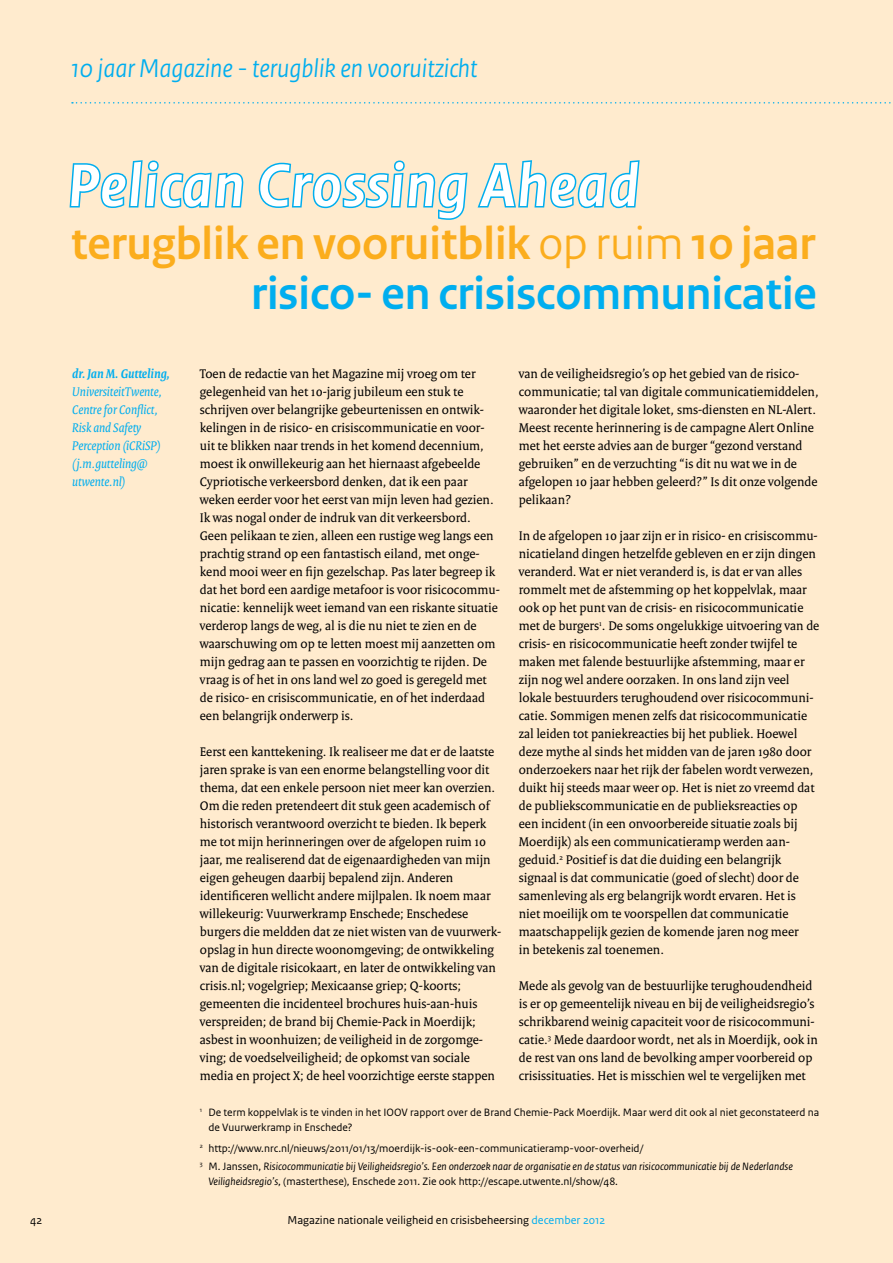
<style>
.page{position:relative;width:893px;height:1263px;background:#ffebce}
.page>*{position:absolute;margin:0;border:0;box-sizing:border-box;transform-origin:0 0}
.t1{font:italic 700 63px "Rijksoverheid Sans Heading";letter-spacing:.03em;color:#fff}
.t2{font:700 48px/49.5px "Rijksoverheid Sans Heading";color:#fbad1d;text-align:right}
.t3{font:italic 27px "Rijksoverheid Sans Heading";color:#00aeef}
.t4{font:13.5px/18px "Rijksoverheid Serif";color:#000}
.t5{font:italic 13.5px/18px "Rijksoverheid Serif";color:#00aeef}
.t6{font:italic 700 13.5px "Rijksoverheid Serif";color:#00aeef}
.t7{font:12px "Rijksoverheid Sans Text";color:#000}
.t8{font:11.25px/15px "Rijksoverheid Sans Text";color:#000}
.t9{font:italic 11.25px/18px "Rijksoverheid Sans Text";color:#000}
.s1{font-weight:400}
.s2{color:#00aeef}
.s3{font-style:normal}
.s4{font-style:italic}
</style>
<div class="page">
<svg style="left:72px;top:102px;width:819px;height:2px"></svg>
<svg style="left:69px;top:160px;width:173px;height:49px"></svg>
<svg style="left:258px;top:160px;width:210px;height:60px"></svg>
<svg style="left:477px;top:160px;width:163px;height:49px"></svg>
<h3 class="t3" style="left:71px;top:53px;width:408px">10 jaar Magazine - terugblik en vooruitzicht</h3>
<h1 class="t1" style="left:68px;top:150px;width:573px">Pelican Crossing Ahead</h1>
<h2 class="t2" style="left:71px;top:220px;width:747px">terugblik en vooruitblik <span class="s1">op ruim</span> 10 jaar <span class="s2">risico- en crisiscommunicatie</span></h2>
<p class="t6" style="left:72px;top:365px;width:99px">dr. Jan M. Gutteling,</p>
<p class="t5" style="left:72px;top:383px;width:91px">UniversiteitTwente,<br>Centre for Conflict,<br>Risk and Safety<br>Perception (iCRiSP) (j.m.gutteling@ utwente.nl)</p>
<p class="t4" style="left:200px;top:365px;width:301px">Toen de redactie van het Magazine mij vroeg om ter gelegenheid van het 10-jarig jubileum een stuk te schrijven over belangrijke gebeurtenissen en ontwik&shy;kelingen in de risico- en crisiscommunicatie en voor&shy;uit te blikken naar trends in het komend decennium, moest ik onwillekeurig aan het hiernaast afgebeelde Cypriotische verkeersbord denken, dat ik een paar weken eerder voor het eerst van mijn leven had gezien.<br>Ik was nogal onder de indruk van dit verkeersbord.<br>Geen pelikaan te zien, alleen een rustige weg langs een prachtig strand op een fantastisch eiland, met onge&shy;kend mooi weer en fijn gezelschap. Pas later begreep ik dat het bord een aardige metafoor is voor risicocommu&shy;nicatie: kennelijk weet iemand van een riskante situatie verderop langs de weg, al is die nu niet te zien en de waarschuwing om op te letten moest mij aanzetten om mijn gedrag aan te passen en voorzichtig te rijden. De vraag is of het in ons land wel zo goed is geregeld met de risico- en crisiscommunicatie, en of het inderdaad een belangrijk onderwerp is.</p>
<p class="t4" style="left:200px;top:742px;width:303px">Eerst een kanttekening. Ik realiseer me dat er de laatste jaren sprake is van een enorme belangstelling voor dit thema, dat een enkele persoon niet meer kan overzien.<br>Om die reden pretendeert dit stuk geen academisch of historisch verantwoord overzicht te bieden. Ik beperk me tot mijn herinneringen over de afgelopen ruim 10 jaar, me realiserend dat de eigenaardigheden van mijn eigen geheugen daarbij bepalend zijn. Anderen identificeren wellicht andere mijlpalen. Ik noem maar willekeurig: Vuurwerkramp Enschede; Enschedese burgers die meldden dat ze niet wisten van de vuurwerk&shy;opslag in hun directe woonomgeving; de ontwikkeling van de digitale risicokaart, en later de ontwikkeling van crisis.nl; vogelgriep; Mexicaanse griep; Q-koorts; gemeenten die incidenteel brochures huis-aan-huis verspreiden; de brand bij Chemie-Pack in Moerdijk; asbest in woonhuizen; de veiligheid in de zorgomge&shy;ving; de voedselveiligheid; de opkomst van sociale media en project X; de heel voorzichtige eerste stappen</p>
<p class="t8" style="left:208px;top:1105px;width:612px;text-indent:-9px"><sup>1</sup> De term koppelvlak is te vinden in het IOOV rapport over de Brand Chemie-Pack Moerdijk. Maar werd dit ook al niet geconstateerd na de Vuurwerkramp in Enschede?</p>
<p class="t9" style="left:200px;top:1140px;width:594px"><sup>2</sup> <span class="s3">http://www.nrc.nl/nieuws/2011/01/13/moerdijk-is-ook-een-communicatieramp-voor-overheid/<br></span><sup>3</sup> <span class="s3">M. Janssen,</span> Risicocommunicatie bij Veiligheidsregio’s. Een onderzoek naar de organisatie en de status van risicocommunicatie bij de Nederlandse</p>
<p class="t8" style="left:208px;top:1174px;width:411px"><span class="s4">Veiligheidsregio’s</span>, (masterthese), Enschede 2011. Zie ook http://escape.utwente.nl/show/48.</p>
<p class="t4" style="left:519px;top:365px;width:301px">van de veiligheidsregio’s op het gebied van de risico&shy;communicatie; tal van digitale communicatiemiddelen, waaronder het digitale loket, sms-diensten en NL-Alert.<br>Meest recente herinnering is de campagne Alert Online met het eerste advies aan de burger “gezond verstand gebruiken” en de verzuchting “is dit nu wat we in de afgelopen 10 jaar hebben geleerd?” Is dit onze volgende pelikaan?</p>
<p class="t4" style="left:519px;top:527px;width:302px">In de afgelopen 10 jaar zijn er in risico- en crisiscommu&shy;nicatieland dingen hetzelfde gebleven en er zijn dingen veranderd. Wat er niet veranderd is, is dat er van alles rommelt met de afstemming op het koppelvlak, maar ook op het punt van de crisis- en risicocommunicatie met de burgers<sup>1</sup>. De soms ongelukkige uitvoering van de crisis- en risicocommunicatie heeft zonder twijfel te maken met falende bestuurlijke afstemming, maar er zijn nog wel andere oorzaken. In ons land zijn veel lokale bestuurders terughoudend over risicocommuni&shy;catie. Sommigen menen zelfs dat risicocommunicatie zal leiden tot paniekreacties bij het publiek. Hoewel deze mythe al sinds het midden van de jaren 1980 door onderzoekers naar het rijk der fabelen wordt verwezen, duikt hij steeds maar weer op. Het is niet zo vreemd dat de publiekscommunicatie en de publieksreacties op een incident (in een onvoorbereide situatie zoals bij Moerdijk) als een communicatieramp werden aan&shy;geduid.<sup>2</sup> Positief is dat die duiding een belangrijk signaal is dat communicatie (goed of slecht) door de samenleving als erg belangrijk wordt ervaren. Het is niet moeilijk om te voorspellen dat communicatie maatschappelijk gezien de komende jaren nog meer<br>in betekenis zal toenemen.</p>
<p class="t4" style="left:519px;top:977px;width:301px">Mede als gevolg van de bestuurlijke terughoudendheid is er op gemeentelijk niveau en bij de veiligheidsregio’s schrikbarend weinig capaciteit voor de risicocommuni&shy;catie.<sup>3</sup> Mede daardoor wordt, net als in Moerdijk, ook in de rest van ons land de bevolking amper voorbereid op crisissituaties. Het is misschien wel te vergelijken met</p>
<p class="t7" style="left:30px;top:1213px;width:14px">42</p>
<p class="t7" style="left:288px;top:1213px;width:319px">Magazine nationale veiligheid en crisisbeheersing <span class="s2">december 2012</span></p>
</div>
